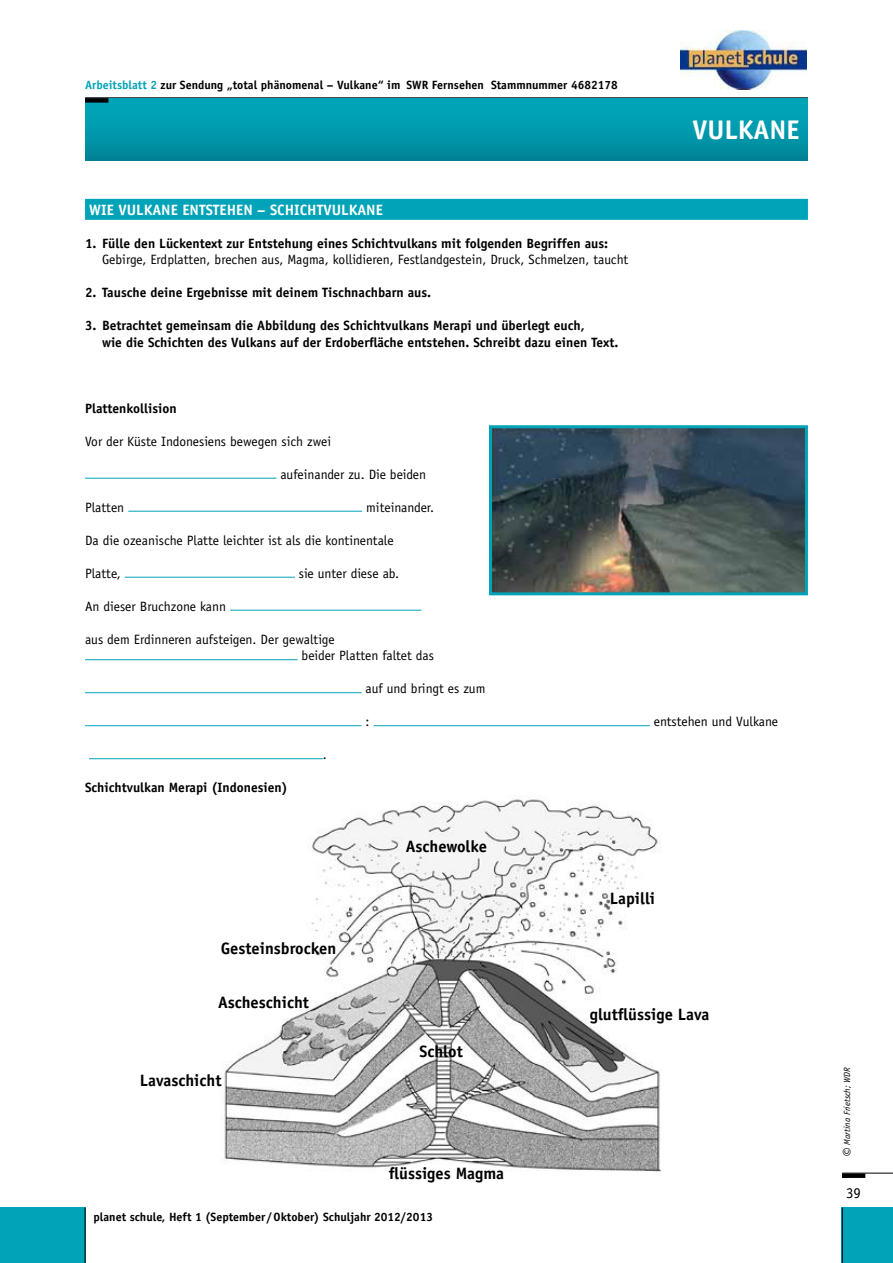
<style>
.page{position:relative;width:893px;height:1263px;background:#fff}
.page>*{position:absolute;margin:0;border:0;box-sizing:border-box;transform-origin:0 0}
.t1{font:700 27px "Officina Sans Std";color:#fff}
.t2{font:700 16.5px "Officina Sans Std";color:#000}
.t3{font:700 15px "Officina Sans Std";color:#fff}
.t4{font:15px "Officina Sans Std";color:#000}
.t5{font:13.5px/16.5px "Officina Sans Std";color:#000}
.t6{font:700 13.5px/16.5px "Officina Sans Std";color:#000}
.t7{font:700 12px "Officina Sans Std";color:#000}
.t8{font:italic 9px "Officina Sans Std";color:#000}
.s1{color:#00a3b7}
.s2{font-size:16.5px}
</style>
<div class="page">
<hr style="left:842px;top:1173px;width:51px;height:1px;background:#000">
<div style="left:842px;top:1173px;width:23px;height:5px;background:#000"></div>
<div style="left:842px;top:1208px;width:51px;height:55px;background:#00a3b7"></div>
<hr style="left:842px;top:1208px;width:1px;height:55px;background:#000">
<div style="left:0;top:1208px;width:85px;height:55px;background:#00a3b7"></div>
<hr style="left:85px;top:1208px;width:1px;height:55px;background:#000">
<hr style="left:85px;top:97px;width:723px;height:1px;background:#000">
<div style="left:85px;top:99px;width:723px;height:62px;background:linear-gradient(to bottom,#00aabd,#00869a)"></div>
<div style="left:85px;top:98px;width:23px;height:5px;background:#000"></div>
<div style="left:85px;top:199px;width:723px;height:21px;background:#00a3b7"></div>
<hr style="left:85px;top:478px;width:191px;height:1px;background:#00a3b7">
<hr style="left:128px;top:511px;width:234px;height:1px;background:#00a3b7">
<hr style="left:125px;top:577px;width:170px;height:1px;background:#00a3b7">
<hr style="left:230px;top:610px;width:191px;height:1px;background:#00a3b7">
<hr style="left:85px;top:659px;width:213px;height:1px;background:#00a3b7">
<hr style="left:85px;top:692px;width:276px;height:1px;background:#00a3b7">
<hr style="left:85px;top:725px;width:276px;height:1px;background:#00a3b7">
<hr style="left:373px;top:725px;width:277px;height:1px;background:#00a3b7">
<hr style="left:89px;top:758px;width:234px;height:1px;background:#00a3b7">
<img style="left:493px;top:429px;width:311px;height:162px">
<div style="left:489px;top:425px;width:319px;height:170px;border:3px solid #00a3b7"></div>
<img style="left:222px;top:795px;width:439px;height:376px">
<img style="left:681px;top:31px;width:126px;height:58px">
<p class="t7" style="left:85px;top:78px;width:534px"><span class="s1">Arbeitsblatt 2</span> zur Sendung „total phänomenal – Vulkane“ im SWR Fernsehen Stammnummer 4682178</p>
<p class="t3" style="left:89px;top:200px;width:64px">Wie Vulkane</p>
<p class="t3" style="left:182px;top:200px;width:9px">entste</p>
<p class="t3" style="left:227px;top:200px;width:132px">hen – Schichtvulkane</p>
<p class="t6" style="left:85px;top:235px;width:525px">1. Fülle den Lückentext zur Entstehung eines Schichtvulkans mit folgenden Begriffen aus:</p>
<p class="t5" style="left:102px;top:251px;width:528px">Gebirge, Erdplatten, brechen aus, Magma, kollidieren, Festlandgestein, Druck, Schmelzen, taucht</p>
<p class="t6" style="left:85px;top:284px;width:347px">2. Tausche deine Ergebnisse mit deinem Tischnachbarn aus.</p>
<p class="t6" style="left:102px;top:317px;width:518px;text-indent:-17px">3. Betrachtet gemeinsam die Abbildung des Schichtvulkans Merapi und überlegt euch,<br>wie die Schichten des Vulkans auf der Erdoberfläche entstehen. Schreibt dazu einen Text.</p>
<h1 class="t1" style="left:692px;top:113px;width:109px">Vulkane</h1>
<p class="t6" style="left:85px;top:399px;width:93px">Plattenkollision</p>
<p class="t5" style="left:85px;top:433px;width:248px">Vor der Küste Indonesiens bewegen sich zwei</p>
<p class="t5" style="left:280px;top:466px;width:147px">aufeinander zu. Die beiden</p>
<p class="t5" style="left:85px;top:499px;width:41px">Platten</p>
<p class="t5" style="left:366px;top:499px;width:70px">miteinander.</p>
<p class="t5" style="left:85px;top:532px;width:310px">Da die ozeanische Platte leichter ist als die kontinentale</p>
<p class="t5" style="left:85px;top:565px;width:37px">Platte,</p>
<p class="t5" style="left:299px;top:565px;width:102px">sie unter diese ab.</p>
<p class="t5" style="left:85px;top:598px;width:143px">An dieser Bruchzone kann</p>
<p class="t5" style="left:302px;top:631px;width:134px;text-indent:-217px">aus dem Erdinneren aufsteigen. Der gewaltige<br>beider Platten faltet das</p>
<p class="t5" style="left:365px;top:680px;width:122px">auf und bringt es zum</p>
<p class="t5" style="left:365px;top:713px;width:5px">:</p>
<p class="t5" style="left:654px;top:713px;width:126px">entstehen und Vulkane</p>
<p class="t5" style="left:323px;top:746px;width:5px">.</p>
<p class="t6" style="left:85px;top:779px;width:204px">Schichtvulkan Merapi (Indonesien)</p>
<p class="t2" style="left:221px;top:938px;width:117px">Gesteinsbrocken</p>
<p class="t2" style="left:218px;top:992px;width:92px">Ascheschicht</p>
<p class="t2" style="left:140px;top:1070px;width:83px">Lavaschicht</p>
<p class="t2" style="left:406px;top:836px;width:83px">Aschewolke</p>
<p class="t2" style="left:419px;top:1041px;width:45px">Schlot</p>
<p class="t2" style="left:389px;top:1163px;width:117px">flüssiges Magma</p>
<p class="t7" style="left:94px;top:1209px;width:341px">planet schule, Heft 1 (September /Oktober) Schuljahr 2012/2013</p>
<p class="t2" style="left:610px;top:888px;width:47px">Lapilli</p>
<p class="t2" style="left:590px;top:1004px;width:121px">glutflüssige Lava</p>
<p class="t8" style="left:842px;top:1157px;width:91px;rotate:-90deg"><span class="s2">©</span> Martina Frietsch; WDR</p>
<p class="t4" style="left:846px;top:1184px;width:16px">39</p>
</div>
